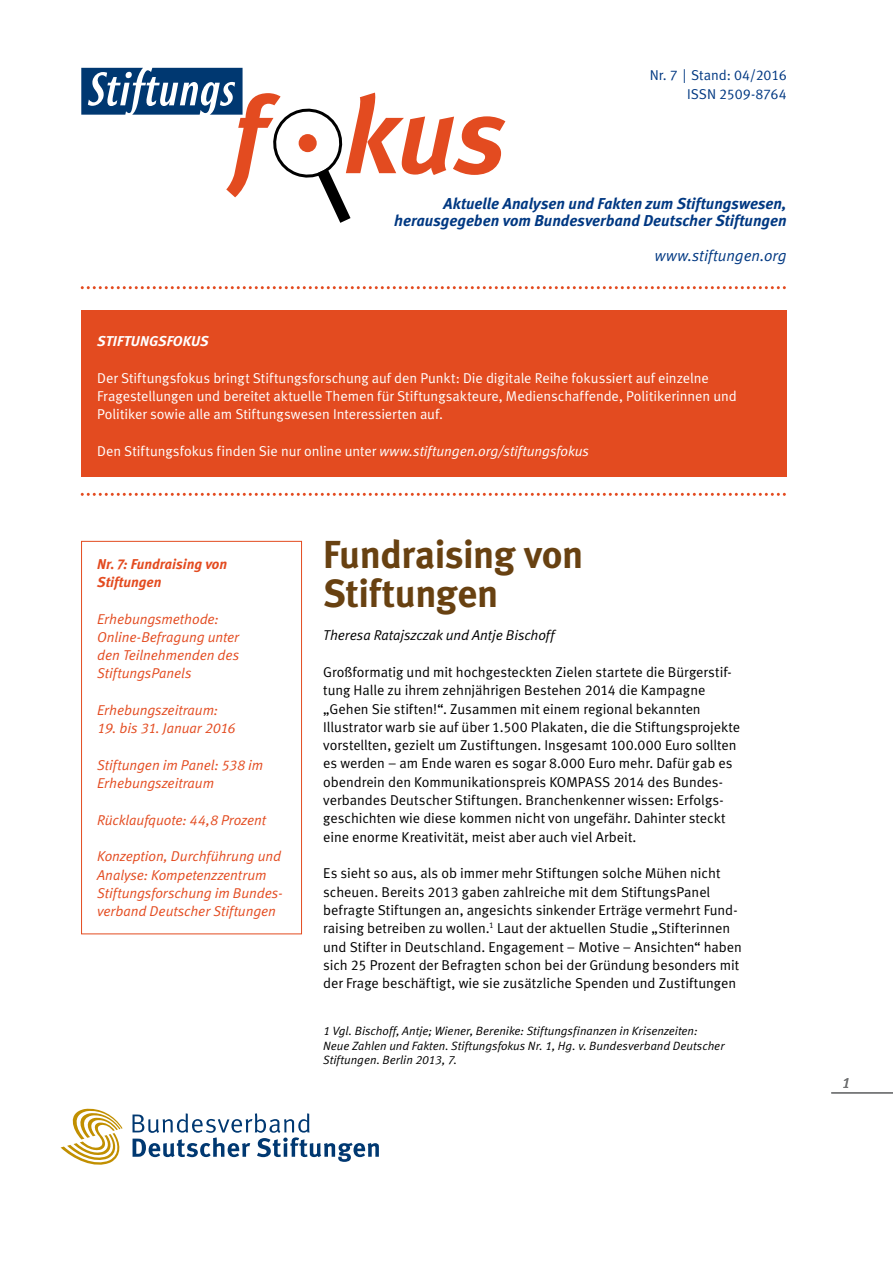
<style>
.page{position:relative;width:893px;height:1263px;background:#fff}
.page>*{position:absolute;margin:0;border:0;box-sizing:border-box;transform-origin:0 0}
.t1{font:700 39px/39px "Meta";letter-spacing:-.01em;color:#684111}
.t2{font:italic 700 15.75px/17.2px "Meta";color:#003882;text-align:right}
.t3{font:italic 15.75px "Meta Normal";color:#003882}
.t4{font:15px "Meta Book LF Italic Caps";color:#707172}
.t5{font:14.25px/18.3px "Meta Normal LF";color:#000}
.t6{font:14.25px/18.3px "Meta Normal";color:#fff}
.t7{font:italic 14.25px/18.3px "Meta Normal LF";letter-spacing:-.005em;color:#e34b20}
.t8{font:italic 14.25px "Meta Normal";letter-spacing:-.005em;color:#000}
.t9{font:14.25px/18.3px "Meta Normal LF";letter-spacing:-.005em;color:#003882;text-align:right}
.t10{font:italic 14.25px/18.3px "Meta Bold LF";color:#e34b20}
.t11{font:italic 700 14.25px "Meta";letter-spacing:.005em;color:#fff}
.t12{font:italic 12px/14.2px "Meta Normal LF";letter-spacing:.005em;color:#000}
.s1{font-style:italic}
</style>
<div class="page">
<hr style="left:831px;top:1093px;width:62px;height:1px;background:#707172">
<svg style="left:81px;top:68px;width:424px;height:155px"></svg>
<svg style="left:61px;top:1108px;width:62px;height:57px"></svg>
<svg style="left:133px;top:1113px;width:246px;height:49px"></svg>
<div style="left:82px;top:310px;width:705px;height:167px;background:#e34b20"></div>
<svg style="left:81px;top:286px;width:705px;height:3px"></svg>
<svg style="left:81px;top:493px;width:705px;height:3px"></svg>
<div style="left:81px;top:541px;width:221px;height:393px;border:1px solid #e34b20"></div>
<p class="t9" style="left:650px;top:66px;width:138px">Nr. 7 | Stand: 04/2016<br>ISSN 2509-8764</p>
<p class="t2" style="left:394px;top:195px;width:394px">Aktuelle Analysen und Fakten zum Stiftungswesen, herausgegeben vom Bundesverband Deutscher Stiftungen</p>
<p class="t3" style="left:655px;top:246px;width:133px">www.stiftungen.org</p>
<p class="t11" style="left:97px;top:332px;width:113px">STIFTUNGSFOKUS</p>
<p class="t6" style="left:97px;top:368px;width:641px">Der Stiftungsfokus bringt Stiftungsforschung auf den Punkt: Die digitale Reihe fokussiert auf einzelne<br>Fragestellungen und bereitet aktuelle Themen für Stiftungsakteure, Medienschaffende, Politikerinnen und<br>Politiker sowie alle am Stiftungswesen Interessierten auf.</p>
<p class="t6" style="left:97px;top:441px;width:493px">Den Stiftungsfokus finden Sie nur online unter <span class="s1">www.stiftungen.org/stiftungsfokus</span></p>
<p class="t10" style="left:97px;top:554px;width:131px">Nr. 7: Fundraising von<br>Stiftungen</p>
<p class="t7" style="left:97px;top:609px;width:144px">Erhebungsmethode:<br>Online-Befragung unter den Teilnehmenden des<br>StiftungsPanels</p>
<p class="t7" style="left:97px;top:701px;width:122px">Erhebungszeitraum:</p>
<p class="t7" style="left:97px;top:719px;width:140px">19. bis 31. Januar 2016</p>
<p class="t7" style="left:97px;top:756px;width:167px">Stiftungen im Panel: 538 im<br>Erhebungszeitraum</p>
<p class="t7" style="left:97px;top:811px;width:170px">Rücklaufquote: 44,8 Prozent</p>
<p class="t7" style="left:97px;top:847px;width:187px">Konzeption, Durchführung und<br>Analyse: Kompetenzzentrum<br>Stiftungsforschung im Bundes&shy;verband Deutscher Stiftungen</p>
<h1 class="t1" style="left:323px;top:534px;width:262px">Fundraising von<br>Stiftungen</h1>
<p class="t8" style="left:323px;top:627px;width:233px">Theresa Ratajszczak und Antje Bischoff</p>
<p class="t5" style="left:323px;top:663px;width:419px">Großformatig und mit hochgesteckten Zielen startete die Bürgerstif&shy;tung Halle zu ihrem zehnjährigen Bestehen 2014 die Kampagne „Gehen Sie stiften!“. Zusammen mit einem regional bekannten Illustrator warb sie auf über 1.500 Plakaten, die die Stiftungsprojekte vorstellten, gezielt um Zustiftungen. Insgesamt 100.000 Euro sollten es werden – am Ende waren es sogar 8.000 Euro mehr. Dafür gab es obendrein den Kommunikationspreis KOMPASS 2014 des Bundes&shy;verbandes Deutscher Stiftungen. Branchenkenner wissen: Erfolgs&shy;geschichten wie diese kommen nicht von ungefähr. Dahinter steckt eine enorme Kreativität, meist aber auch viel Arbeit.</p>
<p class="t5" style="left:323px;top:864px;width:420px">Es sieht so aus, als ob immer mehr Stiftungen solche Mühen nicht scheuen. Bereits 2013 gaben zahlreiche mit dem StiftungsPanel befragte Stiftungen an, angesichts sinkender Erträge vermehrt Fund&shy;raising betreiben zu wollen.<sup>1</sup> Laut der aktuellen Studie „Stifterinnen und Stifter in Deutschland. Engagement – Motive – Ansichten“ haben sich 25 Prozent der Befragten schon bei der Gründung besonders mit der Frage beschäftigt, wie sie zusätzliche Spenden und Zustiftungen</p>
<p class="t12" style="left:323px;top:1024px;width:403px">1 Vgl. Bischoff, Antje; Wiener, Berenike: Stiftungsfinanzen in Krisenzeiten:<br>Neue Zahlen und Fakten. Stiftungsfokus Nr. 1, Hg. v. Bundesverband Deutscher<br>Stiftungen. Berlin 2013, 7.</p>
<p class="t4" style="left:842px;top:1074px;width:10px">1</p>
</div>
